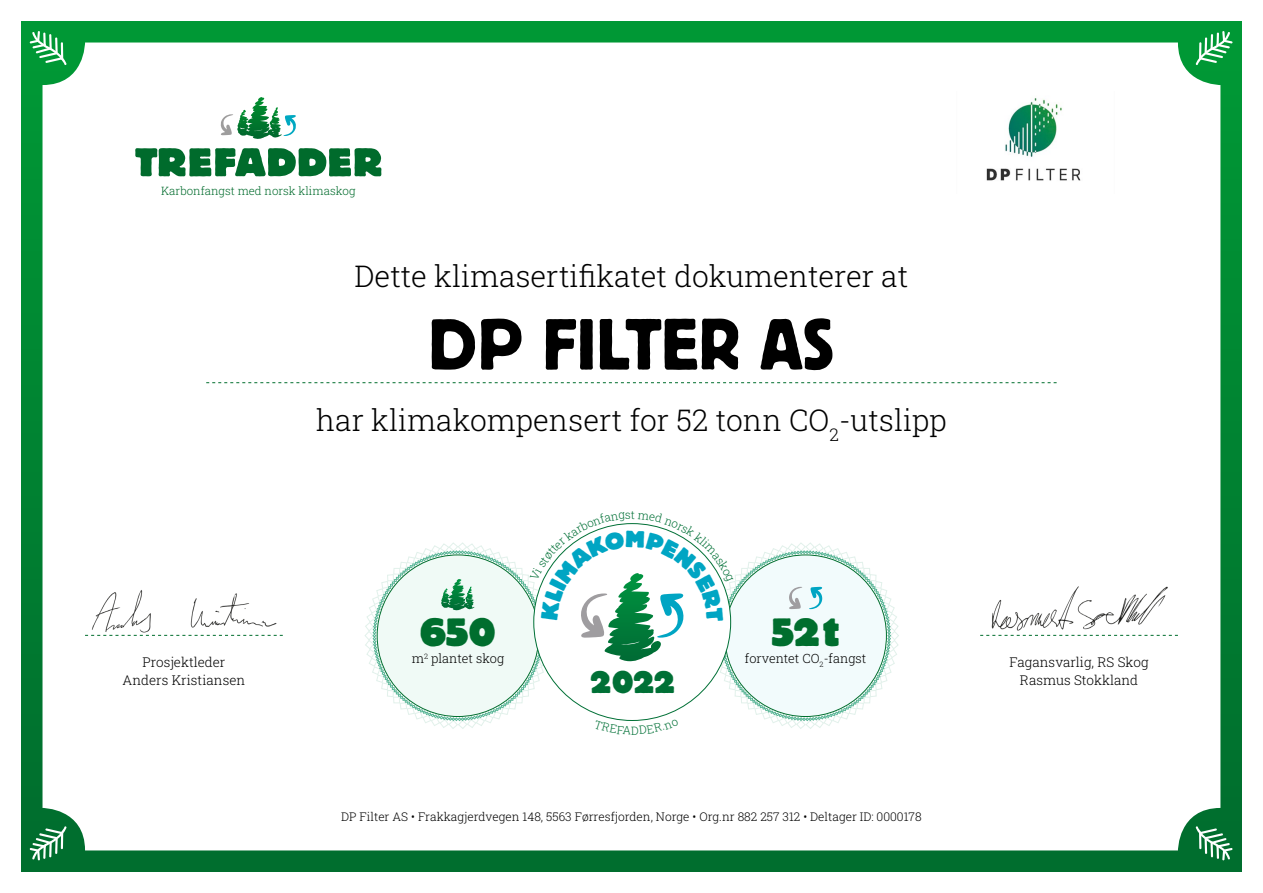
<style>
.page{position:relative;width:1263px;height:893px;background:#fff}
.page>*{position:absolute;margin:0;border:0;box-sizing:border-box;transform-origin:0 0}
.t1{font:72px "Block BE";letter-spacing:.02em;color:#000}
.t2{font:800 39px "Block BE";color:#006e2e}
.t3{font:800 30.9px "Block BE";color:#007036}
.t4{font:30px "Roboto Slab";color:#000}
.t5{font:13.5px/18px "Roboto Slab";color:#000;text-align:center}
.t6{font:12.75px "Roboto Slab";color:#000}
.t7{font:12px "Roboto Slab";color:#000}
.t8{font:300 11.55px "Roboto Slab";color:#006b2c}
.t9{font:300 11.55px "Roboto Slab";color:#007036}
</style>
<div class="page">
<div style="left:21px;top:21px;width:1221px;height:851px;background:linear-gradient(to bottom,#009a36,#006c2d)"></div>
<div style="left:43px;top:43px;width:1177px;height:807px;background:#fff;border-radius:43px"></div>
<img style="left:986px;top:98px;width:95px;height:83px">
<svg style="left:206px;top:382px;width:851px;height:1px"></svg>
<svg style="left:85px;top:635px;width:198px;height:1px"></svg>
<svg style="left:980px;top:635px;width:198px;height:1px"></svg>
<svg style="left:1196px;top:31px;width:36px;height:34px"></svg>
<svg style="left:1196px;top:826px;width:36px;height:34px"></svg>
<svg style="left:30px;top:31px;width:37px;height:34px"></svg>
<svg style="left:30px;top:826px;width:37px;height:34px"></svg>
<img style="left:91px;top:590px;width:186px;height:43px">
<img style="left:991px;top:586px;width:177px;height:45px">
<svg style="left:220px;top:97px;width:76px;height:42px"></svg>
<svg style="left:135px;top:148px;width:246px;height:28px"></svg>
<svg style="left:364px;top:523px;width:535px;height:206px"></svg>
<p class="t8" style="left:161px;top:183px;width:196px">Karbonfangst med norsk klimaskog</p>
<h3 class="t4" style="left:355px;top:255px;width:555px">Dette klimasertifikatet dokumenterer at</h3>
<h1 class="t1" style="left:429px;top:304px;width:407px">DP FILTER AS</h1>
<h3 class="t4" style="left:316px;top:400px;width:632px">har klimakompensert for 52 tonn CO<sub>2</sub>-utslipp</h3>
<p class="t9" style="left:631px;top:506px;width:6px">t</p>
<h2 class="t2" style="left:421px;top:611px;width:76px">650</h2>
<h2 class="t2" style="left:772px;top:611px;width:68px">52 t</h2>
<p class="t6" style="left:745px;top:650px;width:123px">forventet CO<sub>2</sub>-fangst</p>
<p class="t6" style="left:412px;top:650px;width:94px">m<sup>2</sup> plantet skog</p>
<p class="t5" style="left:123px;top:653px;width:124px">Prosjektleder<br>Anders Kristiansen</p>
<p class="t5" style="left:1009px;top:653px;width:141px">Fagansvarlig, RS Skog<br>Rasmus Stokkland</p>
<h3 class="t3" style="left:591px;top:665px;width:85px">2022</h3>
<p class="t7" style="left:341px;top:808px;width:582px">DP Filter AS • Frakkagjerdvegen 148, 5563 Førresfjorden, Norge • Org.nr 882 257 312 • Deltager ID: 0000178</p>
</div>
